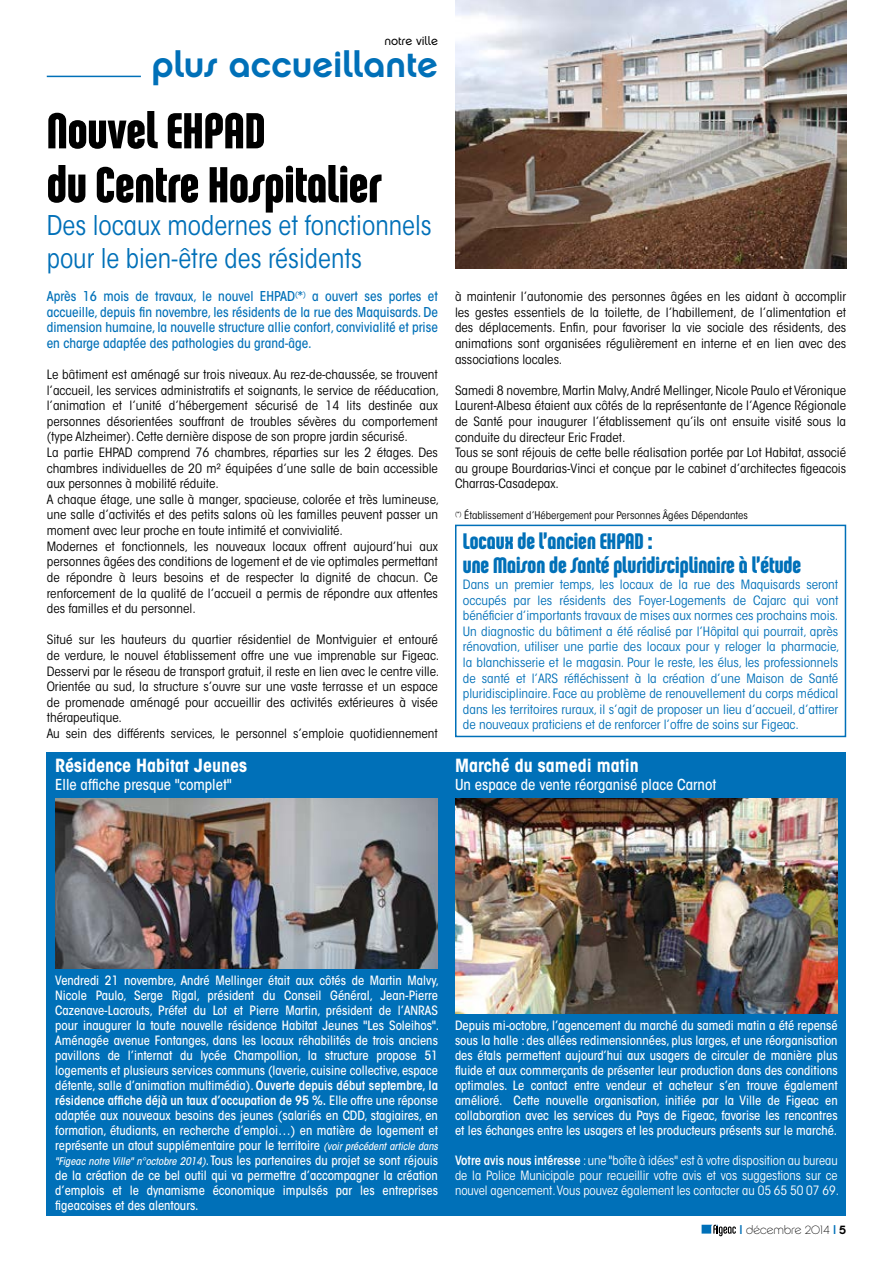
<style>
.page{position:relative;width:893px;height:1263px;background:#fff}
.page>*{position:absolute;margin:0;border:0;box-sizing:border-box;transform-origin:0 0}
.t1{font:54px/54px "Chalet Comprime Hong Kong Seventy";color:#000}
.t2{font:36px "Chalet New York Nineteen Seventy";color:#0070b8}
.t3{font:condensed 27px/33px "ITC Avant Garde Std";color:#0070b8}
.t4{font:24px/24px "Chalet Comprime Hong Kong Seventy";color:#0070b8}
.t5{font:700 condensed 18px "ITC Avant Garde Std";color:#fff}
.t6{font:500 condensed 15px "ITC Avant Garde Std";color:#fff}
.t7{font:500 condensed 13.5px/15.6px "ITC Avant Garde Std";color:#0070b8;text-align:justify}
.t8{font:condensed 12.75px/15.6px "ITC Avant Garde Std";color:#000;scale:1.05 1}
.t9{font:500 condensed 12.75px/15px "ITC Avant Garde Std";color:#fff;text-align:justify}
.t10{font:condensed 12.75px/15.6px "ITC Avant Garde Std";color:#0070b8;text-align:justify;scale:1.05 1}
.t11{font:condensed 12.75px/15px "ITC Avant Garde Std";color:#fff;text-align:justify}
.t12{font:12px "Chalet Paris Nineteen Seventy";color:#000}
.t13{font:12px "Chalet London Nineteen Seventy";letter-spacing:-.005em;color:#000}
.t14{font:condensed 10.5px "ITC Avant Garde Std";color:#000;scale:1.05 1}
.s1{font-weight:600}
.s2{font-style:italic;font-size:10.5px}
.s3{font-family:"ITC Avant Garde Std";font-weight:500;color:#0070b8}
.s4{font-family:"Chalet New York Nineteen Seventy"}
</style>
<div class="page">
<svg style="left:702px;top:1225px;width:34px;height:11px"></svg>
<div style="left:47px;top:753px;width:799px;height:463px;background:#0070b8"></div>
<hr style="left:47px;top:76px;width:94px;height:1px;background:#0070b8">
<img style="left:55px;top:798px;width:383px;height:170px">
<img style="left:455px;top:798px;width:383px;height:215px">
<div style="left:455px;top:525px;width:391px;height:212px;border:2px solid #0070b8"></div>
<img style="left:455px;top:0;width:391px;height:268px">
<p class="t13" style="left:384px;top:34px;width:55px">notre ville</p>
<h2 class="t2" style="left:152px;top:42px;width:288px">plus accueillante</h2>
<h1 class="t1" style="left:47px;top:102px;width:336px">Nouvel EHPAD<br>du Centre Hospitalier</h1>
<h3 class="t3" style="left:47px;top:209px;width:387px">Des locaux modernes et fonctionnels pour le bien-être des résidents</h3>
<p class="t7" style="left:47px;top:288px;width:393px">Après 16 mois de travaux, le nouvel EHPAD<sup>(</sup>*<sup>)</sup> a ouvert ses portes et accueille, depuis fin novembre, les résidents de la rue des Maquisards. De dimension humaine, la nouvelle structure allie confort, convivialité et prise en charge adaptée des pathologies du grand-âge.</p>
<p class="t8" style="left:47px;top:367px;width:375px">Le bâtiment est aménagé sur trois niveaux. Au rez-de-chaussée, se trouvent l’accueil, les services administratifs et soignants, le service de rééducation, l’animation et l’unité d’hébergement sécurisé de 14 lits destinée aux personnes désorientées souffrant de troubles sévères du comportement (type Alzheimer). Cette dernière dispose de son propre jardin sécurisé.<br>La partie EHPAD comprend 76 chambres, réparties sur les 2 étages. Des chambres individuelles de 20 m² équipées d’une salle de bain accessible aux personnes à mobilité réduite.<br>A chaque étage, une salle à manger, spacieuse, colorée et très lumineuse, une salle d’activités et des petits salons où les familles peuvent passer un moment avec leur proche en toute intimité et convivialité.<br>Modernes et fonctionnels, les nouveaux locaux offrent aujourd’hui aux personnes âgées des conditions de logement et de vie optimales permettant de répondre à leurs besoins et de respecter la dignité de chacun. Ce renforcement de la qualité de l’accueil a permis de répondre aux attentes des familles et du personnel.</p>
<p class="t8" style="left:47px;top:632px;width:375px">Situé sur les hauteurs du quartier résidentiel de Montviguier et entouré de verdure, le nouvel établissement offre une vue imprenable sur Figeac.<br>Desservi par le réseau de transport gratuit, il reste en lien avec le centre ville.<br>Orientée au sud, la structure s’ouvre sur une vaste terrasse et un espace de promenade aménagé pour accueillir des activités extérieures à visée thérapeutique.<br>Au sein des différents services, le personnel s’emploie quotidiennement</p>
<h3 class="t5" style="left:55px;top:754px;width:193px">Résidence Habitat Jeunes</h3>
<p class="t6" style="left:55px;top:776px;width:178px">Elle affiche presque "complet"</p>
<p class="t8" style="left:455px;top:289px;width:374px;text-align:justify">à maintenir l’autonomie des personnes âgées en les aidant à accomplir les gestes essentiels de la toilette, de l’habillement, de l’alimentation et des déplacements. Enfin, pour favoriser la vie sociale des résidents, des animations sont organisées régulièrement en interne et en lien avec des associations locales.</p>
<p class="t8" style="left:455px;top:382px;width:374px">Samedi 8 novembre, Martin Malvy, André Mellinger, Nicole Paulo et Véronique Laurent-Albesa étaient aux côtés de la représentante de l’Agence Régionale de Santé pour inaugurer l’établissement qu’ils ont ensuite visité sous la conduite du directeur Eric Fradet.<br>Tous se sont réjouis de cette belle réalisation portée par Lot Habitat, associé au groupe Bourdarias-Vinci et conçue par le cabinet d’architectes figeacois Charras-Casadepax.</p>
<p class="t14" style="left:455px;top:509px;width:280px"><sup>(</sup><sup>*</sup><sup>)</sup> Établissement d’Hébergement pour Personnes Âgées Dépendantes</p>
<h3 class="t4" style="left:463px;top:529px;width:340px">Locaux de l’ancien EHPAD :<br>une Maison de Santé pluridisciplinaire à l’étude</h3>
<p class="t10" style="left:463px;top:577px;width:360px">Dans un premier temps, les locaux de la rue des Maquisards seront occupés par les résidents des Foyer-Logements de Cajarc qui vont bénéficier d’importants travaux de mises aux normes ces prochains mois.<br>Un diagnostic du bâtiment a été réalisé par l’Hôpital qui pourrait, après rénovation, utiliser une partie des locaux pour y reloger la pharmacie, la blanchisserie et le magasin. Pour le reste, les élus, les professionnels de santé et l’ARS réfléchissent à la création d’une Maison de Santé pluridisciplinaire. Face au problème de renouvellement du corps médical dans les territoires ruraux, il s’agit de proposer un lieu d’accueil, d’attirer de nouveaux praticiens et de renforcer l’offre de soins sur Figeac.</p>
<h3 class="t5" style="left:455px;top:754px;width:185px">Marché du samedi matin</h3>
<p class="t6" style="left:455px;top:776px;width:263px">Un espace de vente réorganisé place Carnot</p>
<p class="t9" style="left:55px;top:973px;width:385px">Vendredi 21 novembre, André Mellinger était aux côtés de Martin Malvy, Nicole Paulo, Serge Rigal, président du Conseil Général, Jean-Pierre Cazenave-Lacrouts, Préfet du Lot et Pierre Martin, président de l’ANRAS pour inaugurer la toute nouvelle résidence Habitat Jeunes "Les Soleihos".<br>Aménagée avenue Fontanges, dans les locaux réhabilités de trois anciens pavillons de l’internat du lycée Champollion, la structure propose 51 logements et plusieurs services communs (laverie, cuisine collective, espace détente, salle d’animation multimédia). <span class="s1">Ouverte depuis début septembre, la résidence affiche déjà un taux d’occupation de 95 %.</span> Elle offre une réponse adaptée aux nouveaux besoins des jeunes (salariés en CDD, stagiaires, en formation, étudiants, en recherche d’emploi…) en matière de logement et représente un atout supplémentaire pour le territoire <span class="s2">(voir précédent article dans "Figeac notre Ville" n°octobre 2014)</span>. Tous les partenaires du projet se sont réjouis de la création de ce bel outil qui va permettre d’accompagner la création d’emplois et le dynamisme économique impulsés par les entreprises figeacoises et des alentours.</p>
<p class="t9" style="left:455px;top:1018px;width:384px">Depuis mi-octobre, l’agencement du marché du samedi matin a été repensé sous la halle : des allées redimensionnées, plus larges, et une réorganisation des étals permettent aujourd’hui aux usagers de circuler de manière plus fluide et aux commerçants de présenter leur production dans des conditions optimales. Le contact entre vendeur et acheteur s’en trouve également amélioré. Cette nouvelle organisation, initiée par la Ville de Figeac en collaboration avec les services du Pays de Figeac, favorise les rencontres et les échanges entre les usagers et les producteurs présents sur le marché.</p>
<p class="t11" style="left:455px;top:1153px;width:385px"><span class="s1">Votre avis nous intéresse</span> : une "boîte à idées" est à votre disposition au bureau de la Police Municipale pour recueillir votre avis et vos suggestions sur ce nouvel agencement. Vous pouvez également les contacter au 05 65 50 07 69.</p>
<p class="t12" style="left:740px;top:1222px;width:108px"><span class="s3">I</span> décembre 2014 <span class="s3">I</span> <span class="s4">5</span></p>
</div>
